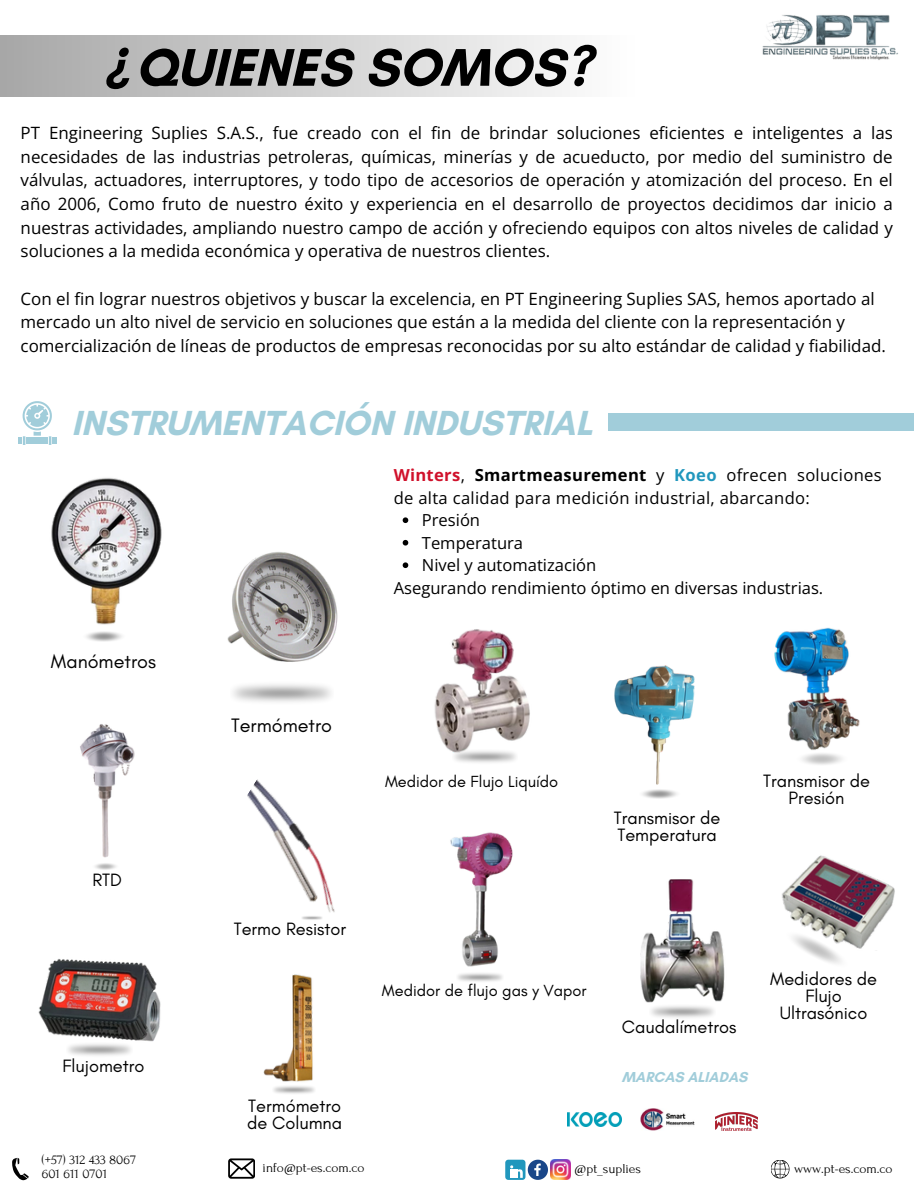
<style>
.page{position:relative;width:918px;height:1188px;background:#fff}
.page>*{position:absolute;margin:0;border:0;box-sizing:border-box;transform-origin:0 0}
.t1{font:700 54px "Glacial Indifference";color:#000}
.t2{font:700 35.4px "Glacial Indifference";color:#a1cdda}
.t3{font:19.8px "Glacial Indifference";color:#000}
.t4{font:18.15px/16.8px "Glacial Indifference";color:#000}
.t5{font:16.95px/23.7px "Open Sans";color:#000;text-align:justify}
.t6{font:16.65px/22.5px "Open Sans";letter-spacing:.02em;color:#000}
.t7{font:16.65px "Open Sans";color:#000}
.t8{font:16.35px "Glacial Indifference";color:#000}
.t9{font:700 14.7px "Glacial Indifference";color:#a1cdda}
.t10{font:13.5px/13.5px "Forum";color:#010101}
.s1{font-weight:700;color:#d0112b}
.s2{font-weight:700}
.s3{font-weight:700;color:#2197bd}
</style>
<div class="page">
<img style="left:550px;top:1160px;width:21px;height:20px">
<svg style="left:12px;top:1158px;width:17px;height:22px"></svg>
<svg style="left:228px;top:1158px;width:27px;height:21px"></svg>
<div style="left:0;top:35px;width:634px;height:62px;background:linear-gradient(to right,#a7a7a7,#fefefe)"></div>
<div style="left:505px;top:1160px;width:20px;height:20px;background:#2197bd;border-radius:3px"></div>
<svg style="left:510px;top:1160px;width:38px;height:20px"></svg>
<svg style="left:771px;top:1160px;width:18px;height:18px"></svg>
<img style="left:51px;top:478px;width:111px;height:147px">
<img style="left:227px;top:552px;width:111px;height:110px">
<img style="left:86px;top:631px;width:36px;height:11px">
<img style="left:95px;top:863px;width:21px;height:7px">
<svg style="left:18px;top:401px;width:38px;height:44px"></svg>
<div style="left:609px;top:414px;width:305px;height:17px;background:#a1cdda"></div>
<img style="left:568px;top:1113px;width:54px;height:13px">
<img style="left:762px;top:15px;width:136px;height:45px">
<img style="left:247px;top:779px;width:88px;height:141px">
<img style="left:642px;top:789px;width:35px;height:10px">
<img style="left:614px;top:665px;width:81px;height:120px">
<img style="left:774px;top:628px;width:86px;height:122px">
<img style="left:80px;top:724px;width:55px;height:134px">
<img style="left:38px;top:959px;width:123px;height:83px">
<img style="left:263px;top:974px;width:50px;height:108px">
<img style="left:434px;top:629px;width:96px;height:125px">
<img style="left:450px;top:832px;width:63px;height:135px">
<img style="left:640px;top:880px;width:85px;height:123px">
<img style="left:782px;top:855px;width:113px;height:94px">
<img style="left:782px;top:924px;width:73px;height:40px">
<svg style="left:403px;top:517px;width:6px;height:6px"></svg>
<svg style="left:403px;top:540px;width:6px;height:6px"></svg>
<svg style="left:403px;top:562px;width:6px;height:6px"></svg>
<img style="left:716px;top:1113px;width:42px;height:18px">
<img style="left:640px;top:1108px;width:54px;height:23px">
<p class="t1" style="left:138px;top:99px;width:28px;rotate:-180deg">?</p>
<p class="t1" style="left:135px;top:34px;width:458px">QUIENES SOMOS?</p>
<h4 class="t5" style="left:21px;top:121px;width:874px">PT Engineering Suplies S.A.S., fue creado con el fin de brindar soluciones eficientes e inteligentes a las necesidades de las industrias petroleras, químicas, minerías y de acueducto, por medio del suministro de válvulas, actuadores, interruptores, y todo tipo de accesorios de operación y atomización del proceso. En el año 2006, Como fruto de nuestro éxito y experiencia en el desarrollo de proyectos decidimos dar inicio a nuestras actividades, ampliando nuestro campo de acción y ofreciendo equipos con altos niveles de calidad y soluciones a la medida económica y operativa de nuestros clientes.</h4>
<h5 class="t5" style="left:21px;top:286px;width:867px;text-align:left">Con el fin lograr nuestros objetivos y buscar la excelencia, en PT Engineering Suplies SAS, hemos aportado al mercado un alto nivel de servicio en soluciones que están a la medida del cliente con la representación y comercialización de líneas de productos de empresas reconocidas por su alto estándar de calidad y fiabilidad.</h5>
<p class="t2" style="left:72px;top:402px;width:523px">INSTRUMENTACIÓN INDUSTRIAL</p>
<p class="t3" style="left:51px;top:649px;width:107px">Manómetros</p>
<p class="t4" style="left:92px;top:871px;width:31px">RTD</p>
<h4 class="t4" style="left:62px;top:1057px;width:83px">Flujometro</h4>
<p class="t6" style="left:394px;top:464px;width:490px"><span class="s1">Winters</span>, <span class="s2">Smartmeasurement</span> y <span class="s3">Koeo</span> ofrecen soluciones de alta calidad para medición industrial, abarcando:</p>
<p class="t7" style="left:422px;top:509px;width:60px">Presión</p>
<p class="t7" style="left:422px;top:531px;width:103px">Temperatura</p>
<h5 class="t7" style="left:422px;top:554px;width:176px">Nivel y automatización</h5>
<p class="t7" style="left:394px;top:576px;width:431px">Asegurando rendimiento óptimo en diversas industrias.</p>
<h4 class="t3" style="left:231px;top:713px;width:102px">Termómetro</h4>
<p class="t4" style="left:234px;top:920px;width:114px">Termo Resistor</p>
<h5 class="t4" style="left:247px;top:1097px;width:97px">Termómetro de Columna</h5>
<p class="t8" style="left:385px;top:771px;width:175px">Medidor de Flujo Liquído</p>
<p class="t4" style="left:614px;top:809px;width:108px">Transmisor de<br>Temperatura</p>
<h4 class="t4" style="left:763px;top:772px;width:108px;text-align:center">Transmisor de<br>Presión</h4>
<h5 class="t8" style="left:382px;top:981px;width:206px">Medidor de flujo gas y Vapor</h5>
<p class="t4" style="left:622px;top:1018px;width:116px">Caudalímetros</p>
<p class="t9" style="left:622px;top:1068px;width:127px">MARCAS ALIADAS</p>
<p class="t4" style="left:770px;top:970px;width:109px;text-align:center">Medidores de<br>Flujo<br>Ultrasónico</p>
<p class="t10" style="left:42px;top:1153px;width:96px">(+57) 312 433 8067<br>601 611 0701</p>
<p class="t10" style="left:263px;top:1161px;width:103px">info@pt-es.com.co</p>
<p class="t10" style="left:575px;top:1162px;width:68px">@pt_suplies</p>
<h4 class="t10" style="left:794px;top:1163px;width:100px">www.pt-es.com.co</h4>
</div>
